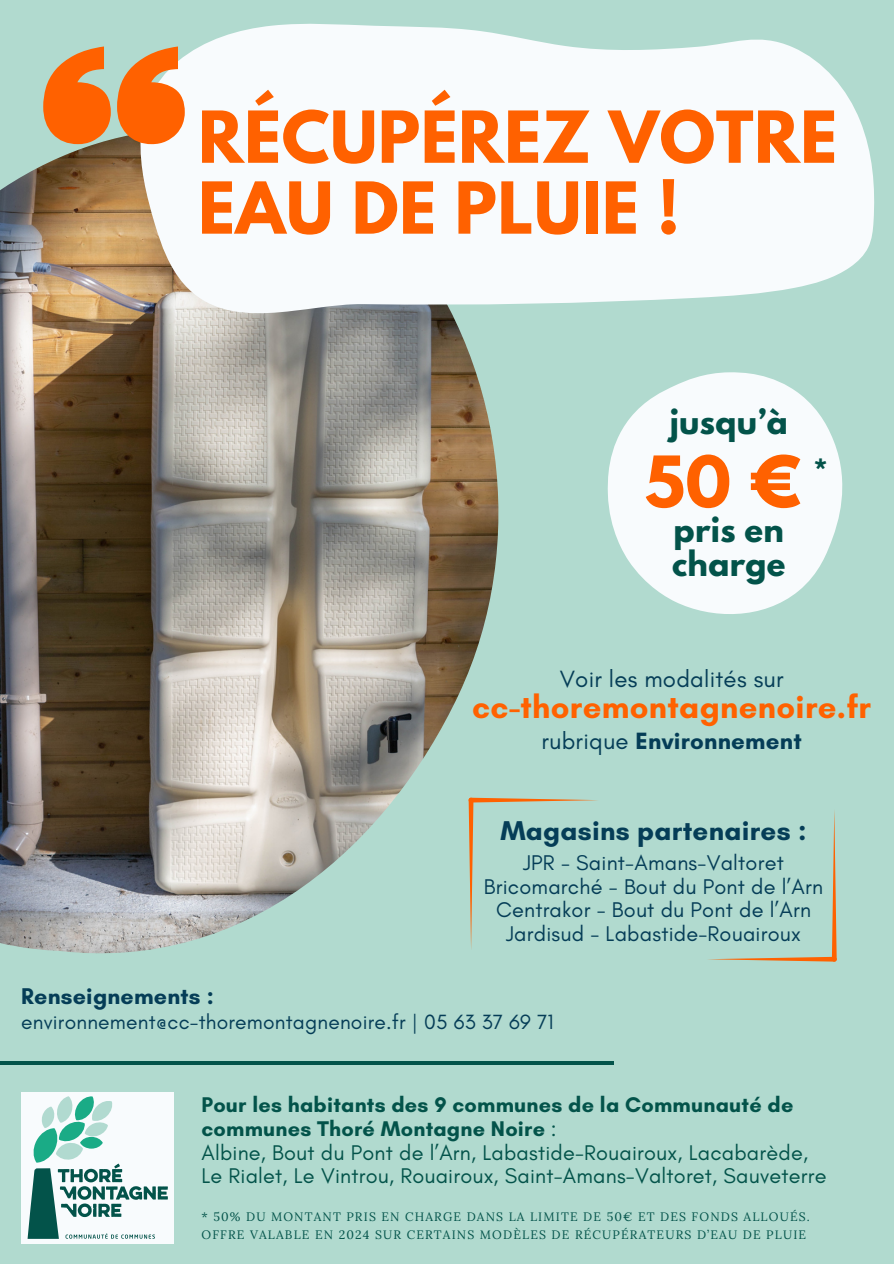
<style>
.page{position:relative;width:894px;height:1264px;background:#fff}
.page>*{position:absolute;margin:0;border:0;box-sizing:border-box;transform-origin:0 0}
.t1{font:700 63.45px/70.8px "League Spartan";letter-spacing:.01em;color:#ff6100}
.t2{font:700 62.7px "League Spartan";color:#ff6100}
.t3{font:700 32.7px "Glacial Indifference";letter-spacing:.01em;color:#ff6100}
.t4{font:700 30.9px/33.9px "League Spartan";letter-spacing:.01em;color:#03534a}
.t5{font:700 27.75px "Glacial Indifference";letter-spacing:.01em;color:#053d57}
.t6{font:700 24px "Glacial Indifference";letter-spacing:.01em;color:#053d57}
.t7{font:24px "Glacial Indifference";letter-spacing:.01em;color:#053d57}
.t8{font:700 23.25px "Glacial Indifference";letter-spacing:.01em;color:#053d57}
.t9{font:21.75px/23.7px "Glacial Indifference";letter-spacing:.01em;color:#053d57;text-align:center}
.t10{font:21.6px/23.7px "Glacial Indifference";letter-spacing:.01em;color:#03534a}
.t11{font:21px "Glacial Indifference";letter-spacing:.01em;color:#053d57}
.t12{font:12.15px "Lora";letter-spacing:.095em;color:#03534a}
.s1{font-weight:400}
.s2{font-weight:700}
</style>
<div class="page">
<div style="left:0;top:0;width:893px;height:1263px;background:#b1dacf"></div>
<img style="left:0;top:144px;width:498px;height:809px">
<svg style="left:126px;top:23px;width:748px;height:312px;background:#e8efee"></svg>
<svg style="left:43px;top:46px;width:142px;height:98px"></svg>
<hr style="left:0;top:1061px;width:613px;height:3px;background:#03534a">
<svg style="left:607px;top:372px;width:236px;height:242px;fill:#f8fbfd"></svg>
<svg style="left:468px;top:797px;width:130px;height:5px"></svg>
<svg style="left:468px;top:797px;width:5px;height:153px"></svg>
<svg style="left:706px;top:956px;width:130px;height:5px"></svg>
<svg style="left:831px;top:810px;width:5px;height:152px"></svg>
<div style="left:21px;top:1092px;width:152px;height:151px;background:#f8fbfd"></div>
<svg style="left:28px;top:1096px;width:140px;height:143px"></svg>
<p class="t1" style="left:198px;top:110px;width:640px">RÉCUPÉREZ VOTRE<br>EAU DE PLUIE !</p>
<p class="t4" style="left:669px;top:408px;width:119px">jusqu’à</p>
<h1 class="t2" style="left:644px;top:451px;width:158px">50 €</h1>
<p class="t4" style="left:672px;top:517px;width:115px">pris en charge</p>
<p class="t4" style="left:812px;top:459px;width:17px">*</p>
<h5 class="t7" style="left:559px;top:664px;width:225px">Voir les modalités sur</h5>
<h4 class="t3" style="left:472px;top:687px;width:400px">cc-thoremontagnenoire.fr</h4>
<p class="t6" style="left:541px;top:725px;width:262px"><span class="s1">rubrique</span> Environnement</p>
<h3 class="t5" style="left:500px;top:813px;width:308px">Magasins partenaires :</h3>
<h3 class="t9" style="left:483px;top:850px;width:341px">JPR - Saint-Amans-Valtoret<br>Bricomarché - Bout du Pont de l’Arn<br>Centrakor - Bout du Pont de l’Arn<br>Jardisud - Labastide-Rouairoux</h3>
<h5 class="t8" style="left:21px;top:981px;width:194px">Renseignements :</h5>
<h5 class="t11" style="left:21px;top:1008px;width:534px">environnement@cc-thoremontagnenoire.fr | 05 63 37 69 71</h5>
<p class="t10" style="left:201px;top:1092px;width:626px"><span class="s2">Pour les habitants des 9 communes de la Communauté de communes Thoré Montagne Noire</span> :<br>Albine, Bout du Pont de l’Arn, Labastide-Rouairoux, Lacabarède, Le Rialet, Le Vintrou, Rouairoux, Saint-Amans-Valtoret, Sauveterre</p>
<h4 class="t12" style="left:201px;top:1208px;width:609px">* 50% DU MONTANT PRIS EN CHARGE DANS LA LIMITE DE 50€ ET DES FONDS ALLOUÉS.</h4>
<h2 class="t12" style="left:201px;top:1227px;width:606px">OFFRE VALABLE EN 2024 SUR CERTAINS MODÈLES DE RÉCUPÉRATEURS D’EAU DE PLUIE</h2>
</div>
